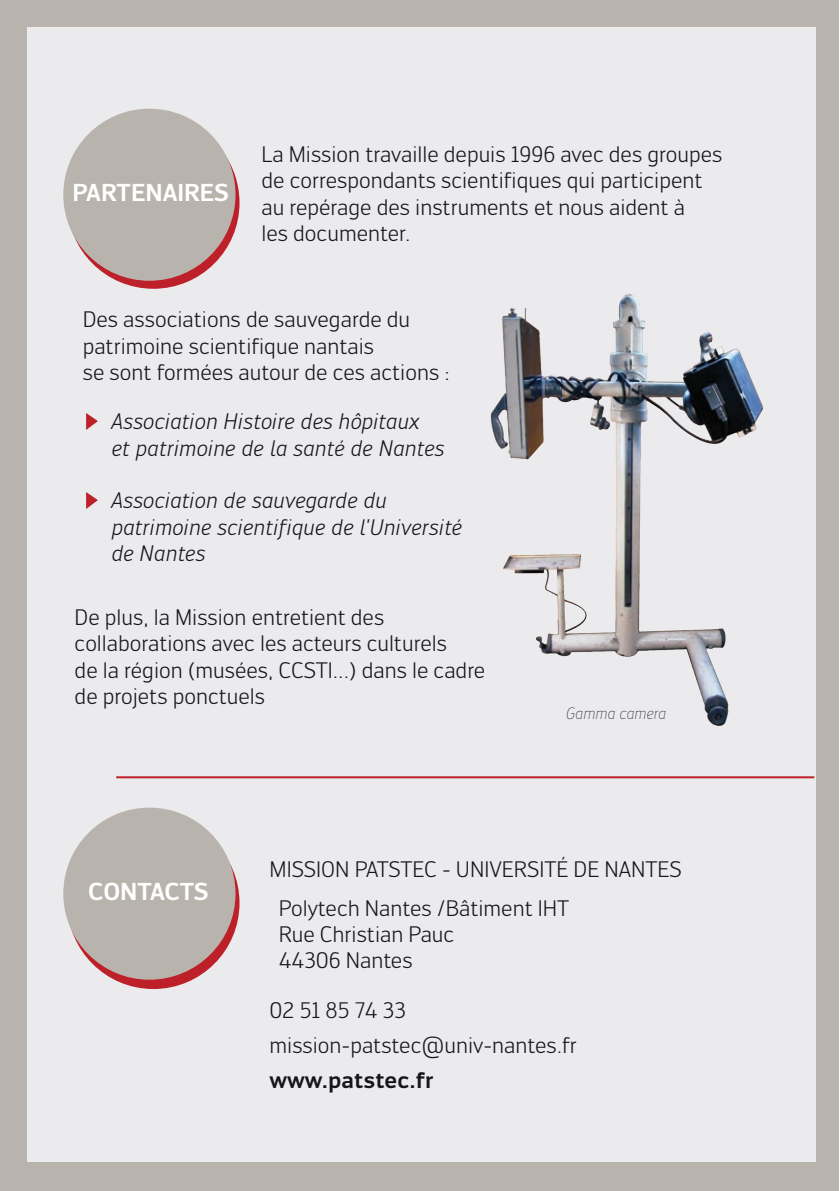
<style>
.page{position:relative;width:840px;height:1191px;background:#fff}
.page>*{position:absolute;margin:0;border:0;box-sizing:border-box;transform-origin:0 0}
.t1{font:700 24px "Engel New Sans PRO";color:#fff}
.t2{font:22px/26.4px "Engel New Sans PRO";color:#181619}
.t3{font:italic 22px/26.4px "Engel New Sans PRO";color:#181619}
.t4{font:700 22px "Engel New Sans PRO";color:#181619}
.t5{font:italic 200 16px "Engel New Sans PRO";color:#181619}
</style>
<div class="page">
<div style="left:0;top:1px;width:838px;height:1190px;background:#b8b4ad"></div>
<div style="left:27px;top:27px;width:788px;height:1134px;background:#ebeaec"></div>
<div style="left:67px;top:117px;width:172px;height:172px;background:#be2029;border-radius:50%"></div>
<svg style="left:67px;top:817px;width:172px;height:172px;background:#be2e36"></svg>
<div style="left:63px;top:109px;width:172px;height:172px;background:#b8b4ad;border-radius:50%"></div>
<div style="left:63px;top:807px;width:172px;height:172px;background:#b8b4ad;border-radius:50%"></div>
<img style="left:490px;top:294px;width:274px;height:432px">
<svg style="left:546px;top:569px;width:11px;height:25px"></svg>
<svg style="left:564px;top:601px;width:22px;height:29px"></svg>
<hr style="left:116px;top:776px;width:697px;height:2px;background:#be2029">
<svg style="left:86px;top:413px;width:12px;height:17px"></svg>
<svg style="left:86px;top:492px;width:12px;height:17px"></svg>
<p class="t1" style="left:73px;top:178px;width:158px">PARTENAIRES</p>
<p class="t2" style="left:261px;top:141px;width:462px">La Mission travaille depuis 1996 avec des groupes de correspondants scientifiques qui participent au repérage des instruments et nous aident à<br>les documenter.</p>
<p class="t2" style="left:83px;top:306px;width:368px">Des associations de sauvegarde du patrimoine scientifique nantais<br>se sont formées autour de ces actions :</p>
<p class="t3" style="left:112px;top:408px;width:334px">Association Histoire des hôpitaux<br>et patrimoine de la santé de Nantes</p>
<p class="t3" style="left:112px;top:487px;width:352px">Association de sauvegarde du patrimoine scientifique de l'Université de Nantes</p>
<p class="t2" style="left:75px;top:604px;width:412px">De plus, la Mission entretient des collaborations avec les acteurs culturels<br>de la région (musées, CCSTI...) dans le cadre de projets ponctuels</p>
<p class="t5" style="left:566px;top:704px;width:101px">Gamma camera</p>
<p class="t1" style="left:88px;top:876px;width:122px">CONTACTS</p>
<p class="t2" style="left:279px;top:850px;width:404px;line-height:38.6px;text-indent:-9px">MISSION PATSTEC - UNIVERSITÉ DE NANTES<br>Polytech Nantes /Bâtiment IHT</p>
<p class="t2" style="left:279px;top:921px;width:177px">Rue Christian Pauc<br>44306 Nantes</p>
<p class="t2" style="left:269px;top:997px;width:137px">02 51 85 74 33</p>
<p class="t2" style="left:269px;top:1032px;width:309px">mission-patstec@univ-nantes.fr</p>
<p class="t4" style="left:269px;top:1066px;width:165px">www.patstec.fr</p>
</div>
